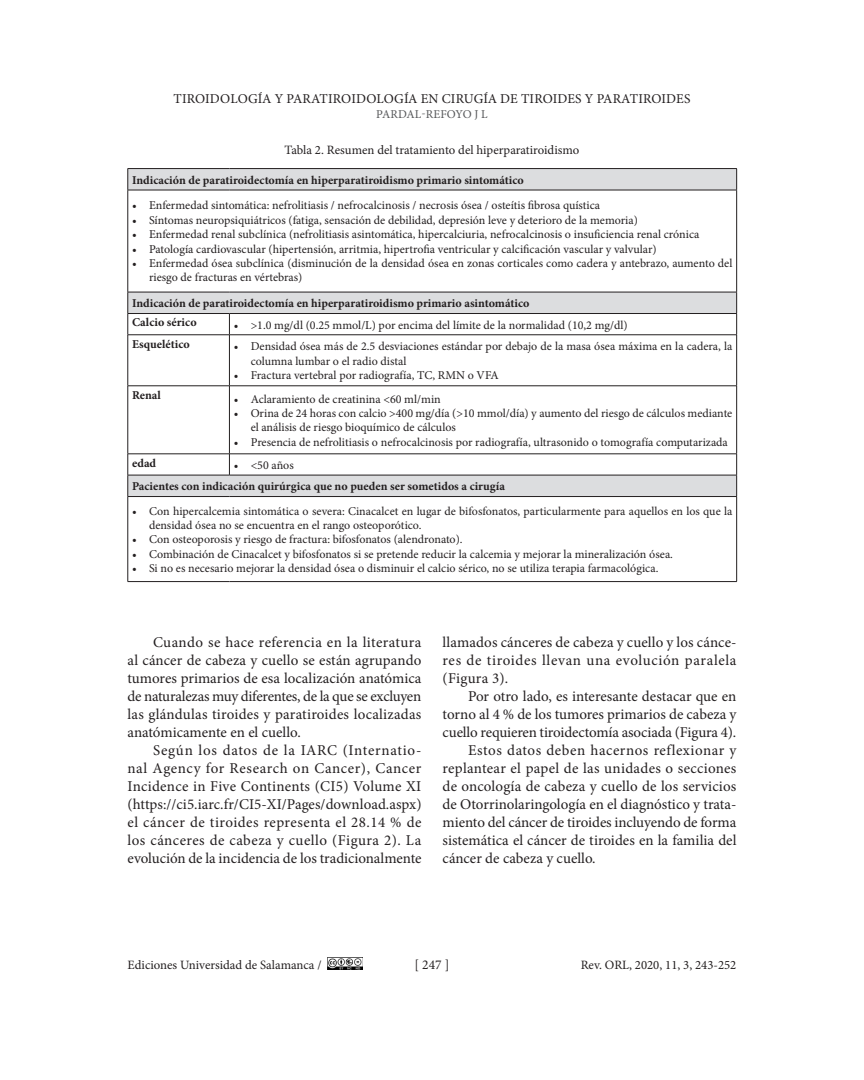
<style>
.page{position:relative;width:864px;height:1080px;background:#fff}
.page>*{position:absolute;margin:0;border:0;box-sizing:border-box;transform-origin:0 0}
.t1{font:15px/18px "Minion Pro";color:#231f20;text-align:justify}
.t2{font:15px "Minion Pro";letter-spacing:.02em;color:#231f20}
.t3{font:15px "Minion Pro";letter-spacing:.035em;color:#231f20}
.t4{font:13.5px "Minion Pro";letter-spacing:.01em;color:#231f20}
.t5{font:12.75px "Minion Pro";color:#231f20}
.t6{font:12px/14.4px "Minion Pro";color:#231f20}
.t7{font:700 12px/19.4px "Minion Pro";color:#231f20}
.t8{font:12px "Minion Pro";letter-spacing:.01em;color:#57585a}
</style>
<div class="page">
<img style="left:328px;top:957px;width:34px;height:12px">
<svg style="left:129px;top:169px;width:607px;height:327px"></svg>
<hr style="left:128px;top:335px;width:101px;height:1px;background:#231f20">
<hr style="left:229px;top:335px;width:508px;height:1px;background:#231f20">
<hr style="left:128px;top:386px;width:101px;height:1px;background:#231f20">
<hr style="left:229px;top:386px;width:508px;height:1px;background:#231f20">
<hr style="left:128px;top:454px;width:101px;height:1px;background:#231f20">
<hr style="left:229px;top:454px;width:508px;height:1px;background:#231f20">
<hr style="left:128px;top:168px;width:101px;height:1px;background:#231f20">
<svg style="left:128px;top:169px;width:1px;height:21px"></svg>
<hr style="left:229px;top:168px;width:508px;height:1px;background:#231f20">
<svg style="left:736px;top:169px;width:1px;height:21px"></svg>
<hr style="left:128px;top:190px;width:101px;height:1px;background:#231f20">
<hr style="left:128px;top:190px;width:1px;height:102px;background:#231f20">
<hr style="left:229px;top:190px;width:508px;height:1px;background:#231f20">
<hr style="left:736px;top:190px;width:1px;height:102px;background:#231f20">
<hr style="left:128px;top:292px;width:101px;height:1px;background:#231f20">
<hr style="left:229px;top:292px;width:508px;height:1px;background:#231f20">
<hr style="left:229px;top:313px;width:508px;height:1px;background:#231f20">
<svg style="left:736px;top:292px;width:1px;height:43px"></svg>
<hr style="left:736px;top:335px;width:1px;height:51px;background:#231f20">
<hr style="left:736px;top:386px;width:1px;height:68px;background:#231f20">
<svg style="left:736px;top:454px;width:1px;height:42px"></svg>
<hr style="left:229px;top:475px;width:508px;height:1px;background:#231f20">
<hr style="left:128px;top:496px;width:101px;height:1px;background:#231f20">
<hr style="left:128px;top:497px;width:1px;height:84px;background:#231f20">
<hr style="left:229px;top:496px;width:508px;height:1px;background:#231f20">
<hr style="left:736px;top:497px;width:1px;height:84px;background:#231f20">
<hr style="left:128px;top:581px;width:101px;height:1px;background:#231f20">
<hr style="left:229px;top:581px;width:508px;height:1px;background:#231f20">
<hr style="left:128px;top:313px;width:101px;height:1px;background:#231f20">
<svg style="left:128px;top:292px;width:1px;height:43px"></svg>
<svg style="left:229px;top:314px;width:1px;height:21px"></svg>
<hr style="left:128px;top:335px;width:1px;height:51px;background:#231f20">
<hr style="left:229px;top:335px;width:1px;height:51px;background:#231f20">
<hr style="left:128px;top:386px;width:1px;height:68px;background:#231f20">
<hr style="left:229px;top:386px;width:1px;height:68px;background:#231f20">
<svg style="left:128px;top:454px;width:1px;height:42px"></svg>
<svg style="left:229px;top:454px;width:1px;height:21px"></svg>
<hr style="left:128px;top:475px;width:101px;height:1px;background:#231f20">
<p class="t4" style="left:174px;top:89px;width:518px">TIROIDOLOGÍA Y PARATIROIDOLOGÍA EN CIRUGÍA DE TIROIDES Y PARATIROIDES</p>
<p class="t8" style="left:376px;top:106px;width:113px">PARDAL-REFOYO J L</p>
<p class="t5" style="left:285px;top:141px;width:296px">Tabla 2. Resumen del tratamiento del hiperparatiroidismo</p>
<p class="t7" style="left:132px;top:170px;width:393px">Indicación de paratiroidectomía en hiperparatiroidismo primario sintomático</p>
<p class="t6" style="left:132px;top:198px;width:470px">• Enfermedad sintomática: nefrolitiasis / nefrocalcinosis / necrosis ósea / osteítis fibrosa quística</p>
<p class="t6" style="left:132px;top:213px;width:507px">• Síntomas neuropsiquiátricos (fatiga, sensación de debilidad, depresión leve y deterioro de la memoria)</p>
<p class="t6" style="left:132px;top:227px;width:569px">• Enfermedad renal subclínica (nefrolitiasis asintomática, hipercalciuria, nefrocalcinosis o insuficiencia renal crónica</p>
<p class="t6" style="left:132px;top:242px;width:526px">• Patología cardiovascular (hipertensión, arritmia, hipertrofia ventricular y calcificación vascular y valvular)</p>
<p class="t6" style="left:149px;top:256px;width:585px;text-indent:-17px">• Enfermedad ósea subclínica (disminución de la densidad ósea en zonas corticales como cadera y antebrazo, aumento del riesgo de fracturas en vértebras)</p>
<p class="t7" style="left:132px;top:293px;width:399px">Indicación de paratiroidectomía en hiperparatiroidismo primario asintomático<br>Calcio sérico</p>
<p class="t6" style="left:234px;top:318px;width:396px">• &gt;1.0 mg/dl (0.25 mmol/L) por encima del límite de la normalidad (10,2 mg/dl)</p>
<p class="t7" style="left:132px;top:334px;width:59px">Esquelético</p>
<p class="t6" style="left:251px;top:339px;width:483px;text-indent:-17px">• Densidad ósea más de 2.5 desviaciones estándar por debajo de la masa ósea máxima en la cadera, la columna lumbar o el radio distal</p>
<p class="t6" style="left:234px;top:368px;width:267px">• Fractura vertebral por radiografía, TC, RMN o VFA</p>
<p class="t7" style="left:132px;top:385px;width:30px">Renal</p>
<p class="t6" style="left:234px;top:392px;width:209px">• Aclaramiento de creatinina &lt;60 ml/min</p>
<p class="t6" style="left:251px;top:406px;width:483px;text-indent:-17px">• Orina de 24 horas con calcio &gt;400 mg/día (&gt;10 mmol/día) y aumento del riesgo de cálculos mediante el análisis de riesgo bioquímico de cálculos</p>
<p class="t6" style="left:234px;top:435px;width:496px">• Presencia de nefrolitiasis o nefrocalcinosis por radiografía, ultrasonido o tomografía computarizada</p>
<p class="t7" style="left:132px;top:453px;width:26px">edad</p>
<p class="t6" style="left:234px;top:458px;width:62px">• &lt;50 años</p>
<p class="t7" style="left:132px;top:477px;width:375px">Pacientes con indicación quirúrgica que no pueden ser sometidos a cirugía</p>
<p class="t6" style="left:149px;top:504px;width:585px;text-indent:-17px">• Con hipercalcemia sintomática o severa: Cinacalcet en lugar de bifosfonatos, particularmente para aquellos en los que la densidad ósea no se encuentra en el rango osteoporótico.</p>
<p class="t6" style="left:132px;top:532px;width:332px">• Con osteoporosis y riesgo de fractura: bifosfonatos (alendronato).</p>
<p class="t6" style="left:132px;top:547px;width:543px">• Combinación de Cinacalcet y bifosfonatos si se pretende reducir la calcemia y mejorar la mineralización ósea.</p>
<p class="t6" style="left:132px;top:561px;width:528px">• Si no es necesario mejorar la densidad ósea o disminuir el calcio sérico, no se utiliza terapia farmacológica.</p>
<p class="t1" style="left:128px;top:634px;width:295px;text-indent:26px">Cuando se hace referencia en la literatura al cáncer de cabeza y cuello se están agrupando tumores primarios de esa localización anatómica de naturalezas muy diferentes, de la que se excluyen las glándulas tiroides y paratiroides localizadas anatómicamente en el cuello.</p>
<p class="t1" style="left:128px;top:742px;width:295px;text-indent:26px">Según los datos de la IARC (Internatio&shy;nal Agency for Research on Cancer), Cancer Incidence in Five Continents (CI5) Volume XI (https://ci5.iarc.fr/CI5-XI/Pages/download.aspx) el cáncer de tiroides representa el 28.14 % de los cánceres de cabeza y cuello (Figura 2). La evolución de la incidencia de los tradicionalmente</p>
<p class="t1" style="left:443px;top:634px;width:295px">llamados cánceres de cabeza y cuello y los cánce&shy;res de tiroides llevan una evolución paralela (Figura 3).</p>
<p class="t1" style="left:468px;top:688px;width:270px">Por otro lado, es interesante destacar que en</p>
<p class="t1" style="left:443px;top:706px;width:295px">torno al 4 % de los tumores primarios de cabeza y</p>
<p class="t1" style="left:443px;top:724px;width:295px">cuello requieren tiroidectomía asociada (Figura 4).</p>
<p class="t3" style="left:468px;top:740px;width:270px">Estos datos deben hacernos reflexionar y</p>
<p class="t2" style="left:443px;top:758px;width:295px">replantear el papel de las unidades o secciones</p>
<p class="t1" style="left:443px;top:778px;width:295px">de oncología de cabeza y cuello de los servicios</p>
<p class="t1" style="left:443px;top:796px;width:295px">de Otorrinolaringología en el diagnóstico y trata-</p>
<p class="t1" style="left:443px;top:814px;width:295px">miento del cáncer de tiroides incluyendo de forma</p>
<p class="t1" style="left:443px;top:832px;width:295px">sistemática el cáncer de tiroides en la familia del</p>
<p class="t1" style="left:443px;top:850px;width:155px">cáncer de cabeza y cuello.</p>
<p class="t5" style="left:128px;top:957px;width:196px">Ediciones Universidad de Salamanca /</p>
<p class="t4" style="left:415px;top:956px;width:36px">[ 247 ]</p>
<p class="t5" style="left:581px;top:957px;width:157px">Rev. ORL, 2020, 11, 3, 243-252</p>
</div>
